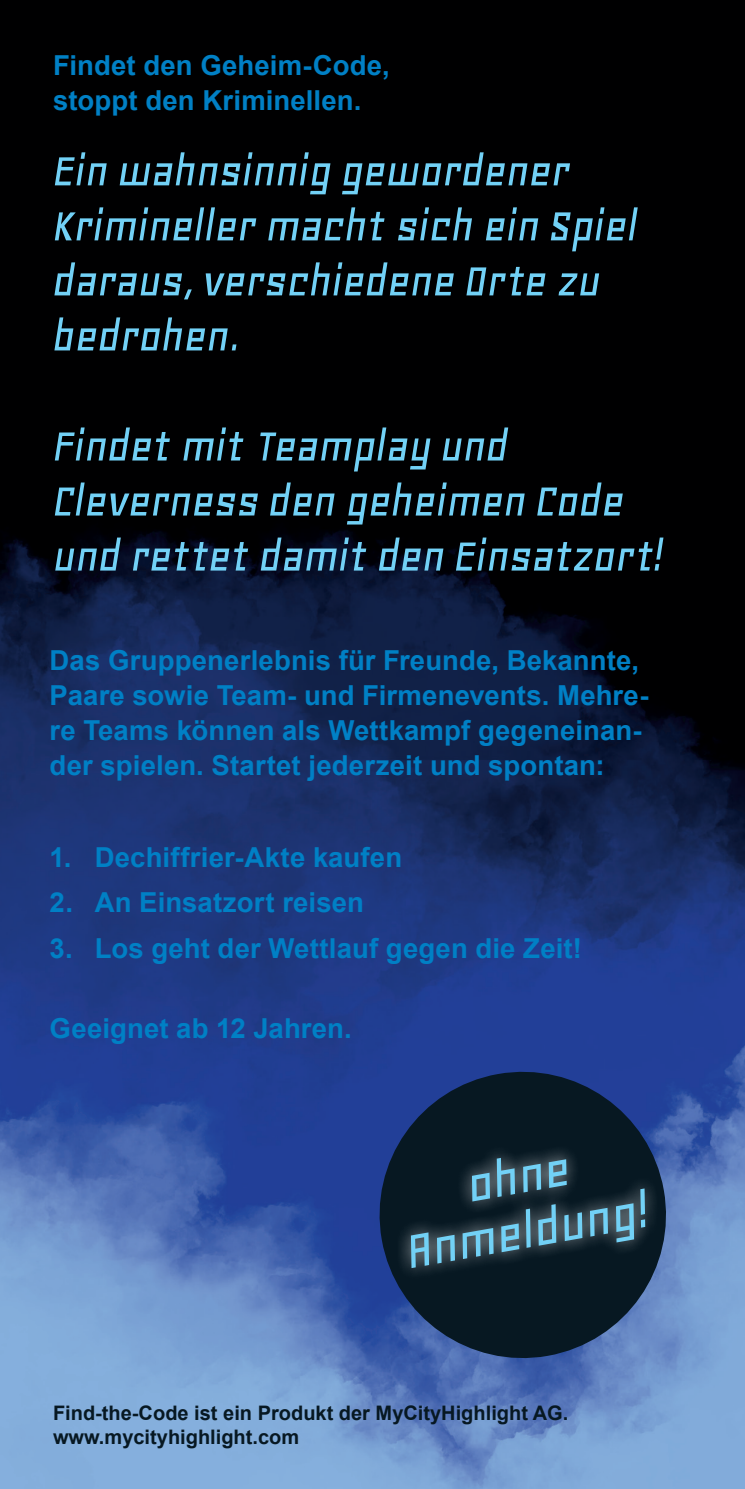
<style>
.page{position:relative;width:745px;height:1489px;background:#fff}
.page>*{position:absolute;margin:0;border:0;box-sizing:border-box;transform-origin:0 0}
.t1{font:italic 57.5px/55px "Geo";color:#72d1f6;text-align:center}
.t2{font:italic 50px/55px "Geo";letter-spacing:-.02em;color:#72d1f6}
.Untertitel_weiss{font:700 27.5px/35px "Arial";letter-spacing:.005em;color:#0080c5}
.t3{font:700 20px/24px "Arial";color:#071822}
</style>
<div class="page">
<img style="left:0;top:0;width:744px;height:1488px">
<svg style="left:368px;top:1060px;width:309px;height:309px;background:#263f73"></svg>
<svg style="left:378px;top:1116px;width:292px;height:180px;background:#192a3a"></svg>
<p class="Untertitel_weiss" style="left:53px;top:48px;width:338px">Findet den Geheim-Code, stoppt den Kriminellen.</p>
<p class="t2" style="left:53px;top:143px;width:587px">Ein wahnsinnig gewordener<br>Krimineller macht sich ein Spiel daraus, verschiedene Orte zu bedrohen.</p>
<p class="t2" style="left:53px;top:418px;width:613px">Findet mit Teamplay und<br>Cleverness den geheimen Code und rettet damit den Einsatzort!</p>
<p class="Untertitel_weiss" style="left:50px;top:643px;width:600px">Das Gruppenerlebnis für Freunde, Bekannte, Paare sowie Team- und Firmenevents. Mehre&shy;re Teams können als Wettkampf gegeneinan&shy;der spielen. Startet jederzeit und spontan:</p>
<p class="Untertitel_weiss" style="left:50px;top:839px;width:354px">1. Dechiffrier-Akte kaufen</p>
<p class="Untertitel_weiss" style="left:50px;top:885px;width:315px">2. An Einsatzort reisen</p>
<p class="Untertitel_weiss" style="left:50px;top:930px;width:533px">3. Los geht der Wettlauf gegen die Zeit!</p>
<p class="Untertitel_weiss" style="left:50px;top:1011px;width:303px">Geeignet ab 12 Jahren.</p>
<p class="t1" style="left:392px;top:1170px;width:248px;rotate:-10deg">ohne<br>Anmeldung!</p>
<p class="t3" style="left:53px;top:1400px;width:516px">Find-the-Code ist ein Produkt der MyCityHighlight AG. www.mycityhighlight.com</p>
</div>
